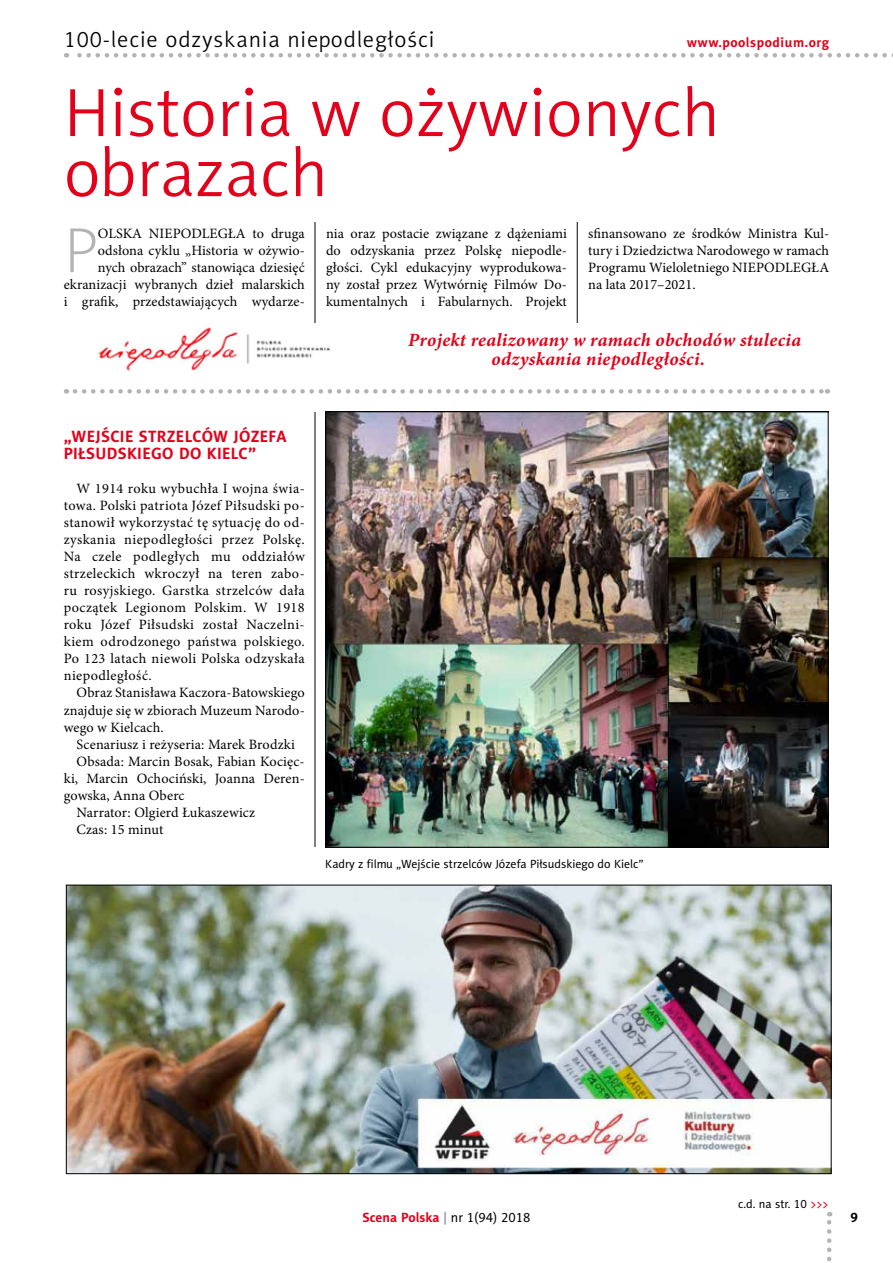
<style>
.page{position:relative;width:893px;height:1263px;background:#fff}
.page>*{position:absolute;margin:0;border:0;box-sizing:border-box;transform-origin:0 0}
.t1{font:69px/60px "Naomi Sans EFN Light";color:#e2001a}
.t2{font:64.5px "Naomi Sans EFN Thin";color:#b1b3b4}
.t3{font:22.5px "Naomi Sans EFN Light";letter-spacing:.04em;color:#000}
.t4{font:italic 700 18.75px/19.5px "Minion Pro";letter-spacing:.02em;color:#e2001a}
.t5{font:700 16.5px/17px "Naomi Sans EFN";letter-spacing:.02em;color:#e2001a}
.t6{font:14.25px/17px "Minion Pro";letter-spacing:.005em;color:#000;text-align:justify}
.t7{font:700 13.5px "Naomi Sans EFN";color:#e2001a}
.t8{font:700 13.5px "Naomi Sans EFN";letter-spacing:.04em;color:#e2001a}
.t9{font:700 13.5px "Naomi Sans EFN";color:#000}
.t10{font:12px "Naomi Sans EFN";color:#000}
.s1{color:#e2001a}
.s2{color:#9c9e9f}
.s3{font-weight:400;color:#000}
</style>
<div class="page">
<svg style="left:827px;top:1212px;width:4px;height:50px"></svg>
<hr style="left:315px;top:85px;width:1px;height:1106px;background:#000">
<hr style="left:577px;top:85px;width:1px;height:1106px;background:#000">
<svg style="left:66px;top:53px;width:827px;height:5px"></svg>
<div style="left:64px;top:374px;width:765px;height:37px;background:#fff"></div>
<svg style="left:75px;top:389px;width:753px;height:5px"></svg>
<div style="left:64px;top:847px;width:767px;height:344px;background:#fff"></div>
<img style="left:68px;top:887px;width:761px;height:285px">
<div style="left:64px;top:85px;width:765px;height:136px;background:#fff"></div>
<img style="left:327px;top:413px;width:499px;height:432px">
<div style="left:74px;top:323px;width:284px;height:51px;background:#fff"></div>
<img style="left:98px;top:325px;width:233px;height:46px">
<h3 class="t3" style="left:64px;top:26px;width:372px">100-lecie odzyskania niepodległości</h3>
<p class="t8" style="left:687px;top:34px;width:144px">www.poolspodium.org</p>
<h1 class="t1" style="left:64px;top:83px;width:657px">Historia w ożywionych obrazach</h1>
<p class="t6" style="left:326px;top:225px;width:242px">nia oraz postacie związane z dążeniami do odzyskania przez Polskę niepodle&shy;głości. Cykl edukacyjny wyprodukowa&shy;ny został przez Wytwórnię Filmów Do&shy;kumentalnych i Fabularnych. Projekt</p>
<p class="t6" style="left:588px;top:225px;width:242px">sfinansowano ze środków Ministra Kul&shy;tury i Dziedzictwa Narodowego w ramach Programu Wieloletniego NIEPODLEGŁA na lata 2017–2021.</p>
<p class="t6" style="left:64px;top:225px;width:242px;text-align:right">OLSKA NIEPODLEGŁA to druga odsłona cyklu „Historia w ożywio-<br>nych obrazach” stanowiąca dziesięć ekranizacji wybranych dzieł malarskich i grafik, przedstawiających wydarze-</p>
<h2 class="t2" style="left:64px;top:215px;width:35px">P</h2>
<h3 class="t4" style="left:491px;top:330px;width:311px;text-indent:-83px">Projekt realizowany w ramach obchodów stulecia odzyskania niepodległości.</h3>
<p class="t5" style="left:64px;top:428px;width:224px">„WEJŚCIE STRZELCÓW JÓZEFA<br>PIŁSUDSKIEGO DO KIELC”</p>
<p class="t6" style="left:64px;top:480px;width:242px;text-indent:13px">W 1914 roku wybuchła I wojna świa&shy;towa. Polski patriota Józef Piłsudski po&shy;stanowił wykorzystać tę sytuację do od&shy;zyskania niepodległości przez Polskę.<br>Na czele podległych mu oddziałów strzeleckich wkroczył na teren zabo&shy;ru rosyjskiego. Garstka strzelców dała początek Legionom Polskim. W 1918 roku Józef Piłsudski został Naczelni&shy;kiem odrodzonego państwa polskiego.<br>Po 123 latach niewoli Polska odzyskała niepodległość.</p>
<p class="t6" style="left:64px;top:684px;width:242px;text-indent:13px">Obraz Stanisława Kaczora-Batowskiego znajduje się w zbiorach Muzeum Narodo&shy;wego w Kielcach.</p>
<p class="t6" style="left:77px;top:735px;width:220px">Scenariusz i reżyseria: Marek Brodzki</p>
<p class="t6" style="left:77px;top:753px;width:230px">Obsada: Marcin Bosak, Fabian Kocięc-</p>
<p class="t6" style="left:64px;top:770px;width:242px">ki, Marcin Ochociński, Joanna Deren-</p>
<p class="t6" style="left:64px;top:787px;width:122px">gowska, Anna Oberc</p>
<p class="t6" style="left:77px;top:804px;width:180px">Narrator: Olgierd Łukaszewicz</p>
<p class="t6" style="left:77px;top:821px;width:88px">Czas: 15 minut</p>
<p class="t10" style="left:325px;top:856px;width:320px">Kadry z filmu „Wejście strzelców Józefa Piłsudskiego do Kielc”</p>
<p class="t10" style="left:738px;top:1196px;width:92px">c.d. na str. 10 <span class="s1">&gt;&gt;&gt;</span></p>
<p class="t7" style="left:362px;top:1209px;width:170px">Scena Polska <span class="s2">|</span> <span class="s3">nr 1(94) 2018</span></p>
<p class="t9" style="left:850px;top:1209px;width:9px">9</p>
</div>
